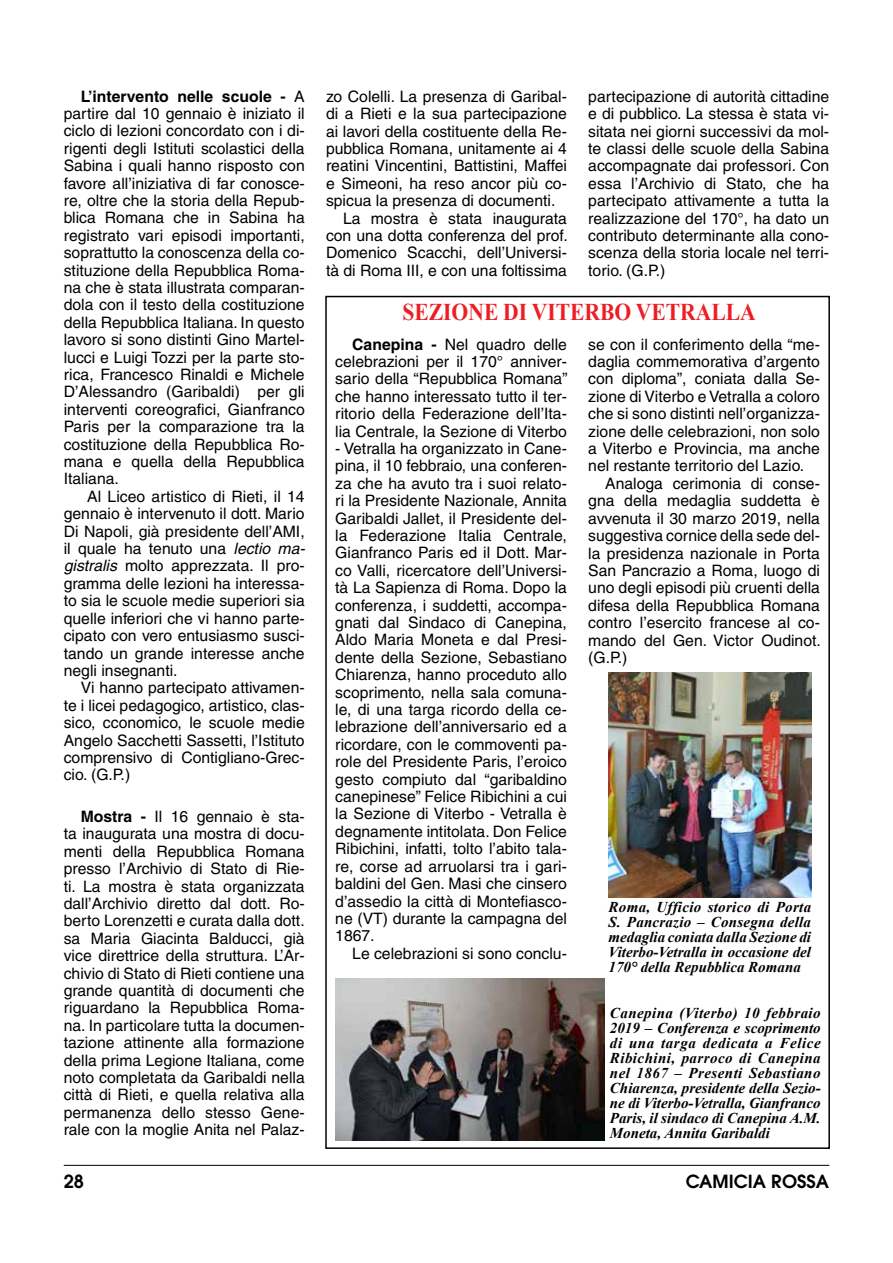
<style>
.page{position:relative;width:893px;height:1263px;background:#fff}
.page>*{position:absolute;margin:0;border:0;box-sizing:border-box;transform-origin:0 0}
.t1{font:700 24px "Times New Roman";color:#ed1d24;scale:.9 1}
.t2{font:600 18px "Avant Garde";color:#000}
.t3{font:15.75px/17.4px "Helvetica";color:#000;text-align:justify}
.t4{font:italic 700 15px/15px "Times New Roman";color:#000;text-align:justify}
.s1{font-weight:700}
.s2{font-style:italic}
</style>
<div class="page">
<hr style="left:64px;top:1165px;width:765px;height:1px;background:#000">
<img style="left:608px;top:672px;width:203px;height:226px">
<img style="left:336px;top:978px;width:269px;height:162px">
<p class="t3" style="left:64px;top:87px;width:242px;text-indent:17px"><span class="s1">L’intervento nelle scuole -</span> A partire dal 10 gennaio è iniziato il ciclo di lezioni concordato con i di&shy;rigenti degli Istituti scolastici della Sabina i quali hanno risposto con favore all’iniziativa di far conosce&shy;re, oltre che la storia della Repub&shy;blica Romana che in Sabina ha registrato vari episodi importanti, soprattutto la conoscenza della co&shy;stituzione della Repubblica Roma&shy;na che è stata illustrata comparan&shy;dola con il testo della costituzione della Repubblica Italiana. In questo lavoro si sono distinti Gino Martel&shy;lucci e Luigi Tozzi per la parte sto&shy;rica, Francesco Rinaldi e Michele D’Alessandro (Garibaldi) per gli interventi coreografici, Gianfranco Paris per la comparazione tra la costituzione della Repubblica Ro&shy;mana e quella della Repubblica Italiana.</p>
<p class="t3" style="left:64px;top:488px;width:243px;text-indent:23px">Al Liceo artistico di Rieti, il 14 gennaio è intervenuto il dott. Mario Di Napoli, già presidente dell’AMI, il quale ha tenuto una <span class="s2">lectio ma&shy;gistralis</span> molto apprezzata. Il pro&shy;gramma delle lezioni ha interessa&shy;to sia le scuole medie superiori sia quelle inferiori che vi hanno parte&shy;cipato con vero entusiasmo susci&shy;tando un grande interesse anche negli insegnanti.</p>
<p class="t3" style="left:64px;top:679px;width:242px;text-indent:17px">Vi hanno partecipato attivamen&shy;te i licei pedagogico, artistico, clas&shy;sico, cconomico, le scuole medie Angelo Sacchetti Sassetti, l’Istituto comprensivo di Contigliano-Grec&shy;cio. (G.P.)</p>
<p class="t3" style="left:64px;top:808px;width:243px;text-indent:17px"><span class="s1">Mostra -</span> Il 16 gennaio è sta&shy;ta inaugurata una mostra di docu&shy;menti della Repubblica Romana presso l’Archivio di Stato di Rie&shy;ti. La mostra è stata organizzata dall’Archivio diretto dal dott. Ro&shy;berto Lorenzetti e curata dalla dott. sa Maria Giacinta Balducci, già vice direttrice della struttura. L’Ar&shy;chivio di Stato di Rieti contiene una grande quantità di documenti che riguardano la Repubblica Roma&shy;na. In particolare tutta la documen&shy;tazione attinente alla formazione della prima Legione Italiana, come noto completata da Garibaldi nella città di Rieti, e quella relativa alla permanenza dello stesso Gene&shy;rale con la moglie Anita nel Palaz-</p>
<p class="t3" style="left:326px;top:87px;width:242px">zo Colelli. La presenza di Garibal-</p>
<p class="t3" style="left:326px;top:105px;width:242px">di a Rieti e la sua partecipazione</p>
<p class="t3" style="left:326px;top:122px;width:242px">ai lavori della costituente della Re-</p>
<p class="t3" style="left:326px;top:140px;width:242px">pubblica Romana, unitamente ai 4</p>
<p class="t3" style="left:326px;top:157px;width:242px">reatini Vincentini, Battistini, Maffei</p>
<p class="t3" style="left:326px;top:174px;width:242px">e Simeoni, ha reso ancor più co-</p>
<p class="t3" style="left:326px;top:192px;width:231px">spicua la presenza di documenti.</p>
<p class="t3" style="left:343px;top:209px;width:225px">La mostra è stata inaugurata</p>
<p class="t3" style="left:326px;top:227px;width:243px">con una dotta conferenza del prof.</p>
<p class="t3" style="left:326px;top:244px;width:242px">Domenico Scacchi, dell’Universi-</p>
<p class="t3" style="left:326px;top:261px;width:242px">tà di Roma III, e con una foltissima</p>
<p class="t3" style="left:588px;top:87px;width:242px">partecipazione di autorità cittadine e di pubblico. La stessa è stata vi&shy;sitata nei giorni successivi da mol&shy;te classi delle scuole della Sabina accompagnate dai professori. Con essa l’Archivio di Stato, che ha partecipato attivamente a tutta la realizzazione del 170°, ha dato un contributo determinante alla cono&shy;scenza della storia locale nel terri&shy;torio. (G.P.)</p>
<h1 class="t1" style="left:402px;top:296px;width:394px">SEZIONE DI VITERBO VETRALLA</h1>
<p class="t3" style="left:335px;top:335px;width:234px;text-indent:17px"><span class="s1">Canepina -</span> Nel quadro delle celebrazioni per il 170° anniver&shy;sario della “Repubblica Romana” che hanno interessato tutto il ter&shy;ritorio della Federazione dell’Ita&shy;lia Centrale, la Sezione di Viterbo</p>
<p class="t3" style="left:335px;top:440px;width:233px">- Vetralla ha organizzato in Cane&shy;pina, il 10 febbraio, una conferen&shy;za che ha avuto tra i suoi relato&shy;ri la Presidente Nazionale, Annita Garibaldi Jallet, il Presidente del&shy;la Federazione Italia Centrale, Gianfranco Paris ed il Dott. Mar&shy;co Valli, ricercatore dell’Universi&shy;tà La Sapienza di Roma. Dopo la conferenza, i suddetti, accompa&shy;gnati dal Sindaco di Canepina, Aldo Maria Moneta e dal Presi&shy;dente della Sezione, Sebastiano Chiarenza, hanno proceduto allo scoprimento, nella sala comuna&shy;le, di una targa ricordo della ce&shy;lebrazione dell’anniversario ed a ricordare, con le commoventi pa&shy;role del Presidente Paris, l’eroico gesto compiuto dal “garibaldino canepinese” Felice Ribichini a cui la Sezione di Viterbo - Vetralla è degnamente intitolata. Don Felice Ribichini, infatti, tolto l’abito tala&shy;re, corse ad arruolarsi tra i gari&shy;baldini del Gen. Masi che cinsero d’assedio la città di Montefiasco&shy;ne (VT) durante la campagna del 1867.</p>
<p class="t3" style="left:352px;top:944px;width:216px">Le celebrazioni si sono conclu-</p>
<p class="t3" style="left:588px;top:335px;width:233px">se con il conferimento della “me-</p>
<p class="t3" style="left:588px;top:353px;width:233px">daglia commemorativa d’argento</p>
<p class="t3" style="left:588px;top:370px;width:233px">con diploma”, coniata dalla Se-</p>
<p class="t3" style="left:588px;top:388px;width:233px">zione di Viterbo e Vetralla a coloro</p>
<p class="t3" style="left:588px;top:405px;width:233px">che si sono distinti nell’organizza-</p>
<p class="t3" style="left:588px;top:422px;width:233px">zione delle celebrazioni, non solo</p>
<p class="t3" style="left:588px;top:440px;width:233px">a Viterbo e Provincia, ma anche</p>
<p class="t3" style="left:588px;top:457px;width:218px">nel restante territorio del Lazio.</p>
<p class="t3" style="left:605px;top:475px;width:216px">Analoga cerimonia di conse-</p>
<p class="t3" style="left:588px;top:492px;width:233px">gna della medaglia suddetta è</p>
<p class="t3" style="left:588px;top:509px;width:233px">avvenuta il 30 marzo 2019, nella</p>
<p class="t3" style="left:588px;top:527px;width:233px">suggestiva cornice della sede del-</p>
<p class="t3" style="left:588px;top:544px;width:233px">la presidenza nazionale in Porta</p>
<p class="t3" style="left:588px;top:562px;width:233px">San Pancrazio a Roma, luogo di</p>
<p class="t3" style="left:588px;top:579px;width:233px">uno degli episodi più cruenti della</p>
<p class="t3" style="left:588px;top:596px;width:233px">difesa della Repubblica Romana</p>
<p class="t3" style="left:588px;top:614px;width:233px">contro l’esercito francese al co-</p>
<p class="t3" style="left:588px;top:631px;width:234px">mando del Gen. Victor Oudinot.</p>
<p class="t3" style="left:588px;top:649px;width:41px">(G.P.)</p>
<p class="t4" style="left:608px;top:899px;width:204px">Roma, Ufficio storico di Porta S. Pancrazio – Consegna della medaglia coniata dalla Sezione di Viterbo-Vetralla in occasione del 170° della Repubblica Romana</p>
<p class="t4" style="left:610px;top:1005px;width:212px">Canepina (Viterbo) 10 febbraio 2019 – Conferenza e scoprimento di una targa dedicata a Felice Ribichini, parroco di Canepina nel 1867 – Presenti Sebastiano Chiarenza, presidente della Sezio&shy;ne di Viterbo-Vetralla, Gianfranco Paris, il sindaco di Canepina A.M.<br>Moneta, Annita Garibaldi</p>
<p class="t2" style="left:64px;top:1169px;width:22px">28</p>
<p class="t2" style="left:686px;top:1169px;width:145px">CAMICIA ROSSA</p>
</div>
